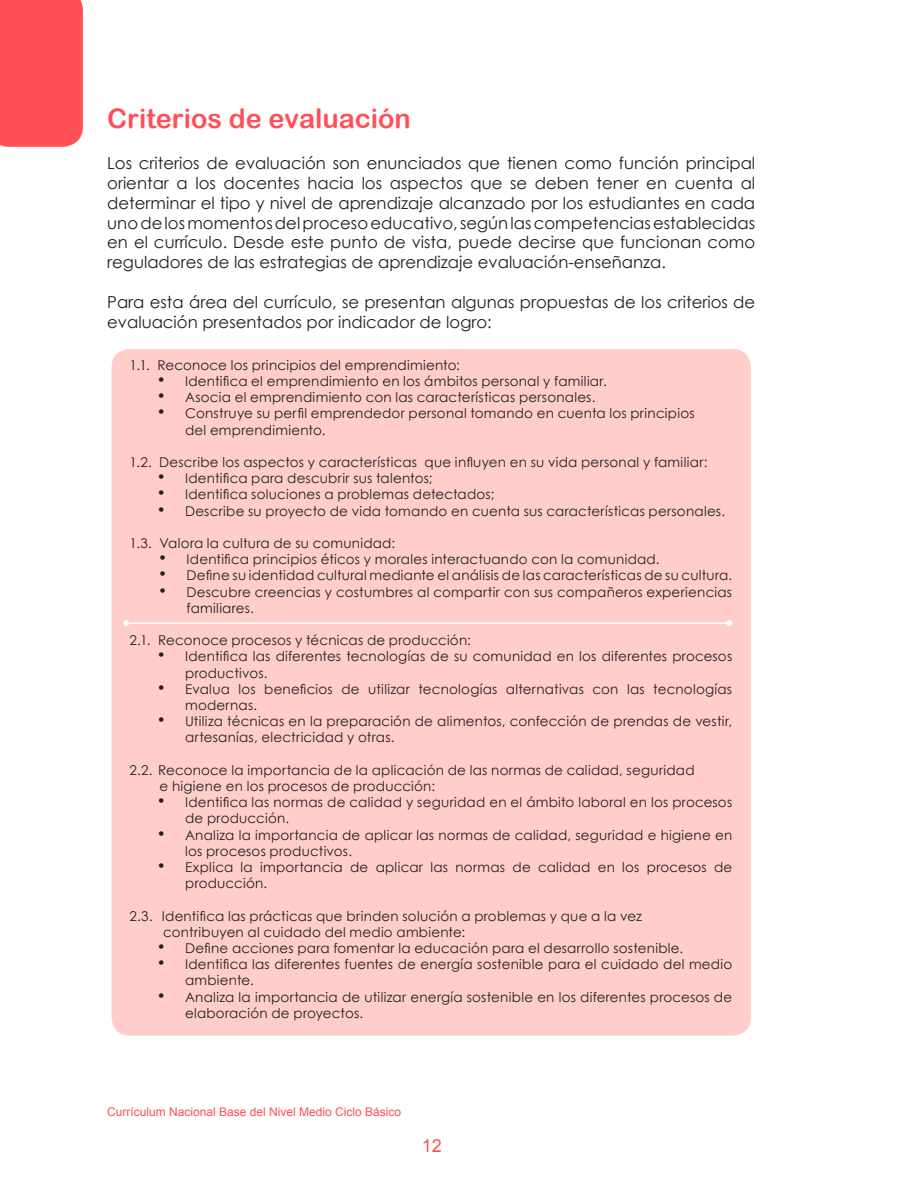
<style>
.page{position:relative;width:918px;height:1188px;background:#fff}
.page>*{position:absolute;margin:0;border:0;box-sizing:border-box;transform-origin:0 0}
.t1{font:27px "Arial Rounded MT Bold";color:#ff5057}
.t2{font:18px "Arial";color:#ff5057}
.bloques_de_texto{font:16.5px/19.8px "Century Gothic";color:#231f20;text-align:justify}
.bloques_de_texto-2{font:13.5px/16.2px "Century Gothic";letter-spacing:.015em;color:#231f20}
.t3{font:12px "Arial";color:#ff5057}
.s1{font-family:"Arial";font-size:18px}
</style>
<div class="page">
<div style="left:0;top:0;width:83px;height:147px;background:#ff5057"></div>
<div style="left:112px;top:349px;width:639px;height:687px;background:#ffceca;border-radius:18px"></div>
<hr style="left:126px;top:622px;width:603px;height:2px;background:#fff">
<svg style="left:123px;top:620px;width:6px;height:6px"></svg>
<svg style="left:726px;top:620px;width:6px;height:6px"></svg>
<p class="t1" style="left:107px;top:102px;width:305px">Criterios de evaluación</p>
<p class="bloques_de_texto" style="left:107px;top:153px;width:650px">Los criterios de evaluación son enunciados que tienen como función principal orientar a los docentes hacia los aspectos que se deben tener en cuenta al determinar el tipo y nivel de aprendizaje alcanzado por los estudiantes en cada uno de los momentos del proceso educativo, según las competencias establecidas en el currículo. Desde este punto de vista, puede decirse que funcionan como reguladores de las estrategias de aprendizaje evaluación-enseñanza.</p>
<p class="bloques_de_texto" style="left:107px;top:292px;width:650px">Para esta área del currículo, se presentan algunas propuestas de los criterios de evaluación presentados por indicador de logro:</p>
<p class="bloques_de_texto-2" style="left:130px;top:357px;width:332px">1.1. Reconoce los principios del emprendimiento:</p>
<p class="bloques_de_texto-2" style="left:158px;top:373px;width:450px"><span class="s1">•</span> Identifica el emprendimiento en los ámbitos personal y familiar.</p>
<p class="bloques_de_texto-2" style="left:158px;top:389px;width:439px"><span class="s1">•</span> Asocia el emprendimiento con las características personales.</p>
<p class="bloques_de_texto-2" style="left:185px;top:405px;width:511px;text-indent:-27px"><span class="s1">•</span> Construye su perfil emprendedor personal tomando en cuenta los principios del emprendimiento.</p>
<p class="bloques_de_texto-2" style="left:130px;top:454px;width:579px">1.2. Describe los aspectos y características que influyen en su vida personal y familiar:</p>
<p class="bloques_de_texto-2" style="left:158px;top:470px;width:276px"><span class="s1">•</span> Identifica para descubrir sus talentos;</p>
<p class="bloques_de_texto-2" style="left:158px;top:486px;width:338px"><span class="s1">•</span> Identifica soluciones a problemas detectados;</p>
<p class="bloques_de_texto-2" style="left:158px;top:503px;width:568px"><span class="s1">•</span> Describe su proyecto de vida tomando en cuenta sus características personales.</p>
<p class="bloques_de_texto-2" style="left:130px;top:535px;width:267px">1.3. Valora la cultura de su comunidad:</p>
<p class="bloques_de_texto-2" style="left:160px;top:551px;width:502px"><span class="s1">•</span> Identifica principios éticos y morales interactuando con la comunidad.</p>
<p class="bloques_de_texto-2" style="left:160px;top:567px;width:574px"><span class="s1">•</span> Define su identidad cultural mediante el análisis de las características de su cultura.</p>
<p class="bloques_de_texto-2" style="left:187px;top:584px;width:547px;text-indent:-27px"><span class="s1">•</span> Descubre creencias y costumbres al compartir con sus compañeros experiencias familiares.</p>
<p class="bloques_de_texto-2" style="left:130px;top:632px;width:343px">2.1. Reconoce procesos y técnicas de producción:</p>
<p class="bloques_de_texto-2" style="left:185px;top:648px;width:549px;text-indent:-27px"><span class="s1">•</span> Identifica las diferentes tecnologías de su comunidad en los diferentes procesos productivos.</p>
<p class="bloques_de_texto-2" style="left:185px;top:681px;width:549px;text-indent:-27px"><span class="s1">•</span> Evalua los beneficios de utilizar tecnologías alternativas con las tecnologías modernas.</p>
<p class="bloques_de_texto-2" style="left:185px;top:713px;width:549px;text-indent:-27px"><span class="s1">•</span> Utiliza técnicas en la preparación de alimentos, confección de prendas de vestir, artesanías, electricidad y otras.</p>
<p class="bloques_de_texto-2" style="left:130px;top:762px;width:567px">2.2. Reconoce la importancia de la aplicación de las normas de calidad, seguridad</p>
<p class="bloques_de_texto-2" style="left:160px;top:778px;width:277px">e higiene en los procesos de producción:</p>
<p class="bloques_de_texto-2" style="left:185px;top:794px;width:549px;text-indent:-27px"><span class="s1">•</span> Identifica las normas de calidad y seguridad en el ámbito laboral en los procesos de producción.</p>
<p class="bloques_de_texto-2" style="left:185px;top:827px;width:549px;text-indent:-27px"><span class="s1">•</span> Analiza la importancia de aplicar las normas de calidad, seguridad e higiene en los procesos productivos.</p>
<p class="bloques_de_texto-2" style="left:185px;top:859px;width:549px;text-indent:-27px"><span class="s1">•</span> Explica la importancia de aplicar las normas de calidad en los procesos de producción.</p>
<p class="bloques_de_texto-2" style="left:130px;top:908px;width:514px">2.3. Identifica las prácticas que brinden solución a problemas y que a la vez</p>
<p class="bloques_de_texto-2" style="left:163px;top:924px;width:303px">contribuyen al cuidado del medio ambiente:</p>
<p class="bloques_de_texto-2" style="left:158px;top:940px;width:527px"><span class="s1">•</span> Define acciones para fomentar la educación para el desarrollo sostenible.</p>
<p class="bloques_de_texto-2" style="left:185px;top:956px;width:549px;text-indent:-27px"><span class="s1">•</span> Identifica las diferentes fuentes de energía sostenible para el cuidado del medio ambiente.</p>
<p class="bloques_de_texto-2" style="left:185px;top:989px;width:549px;text-indent:-27px"><span class="s1">•</span> Analiza la importancia de utilizar energía sostenible en los diferentes procesos de elaboración de proyectos.</p>
<p class="t3" style="left:107px;top:1104px;width:296px">Currículum Nacional Base del Nivel Medio Ciclo Básico</p>
<h2 class="t2" style="left:422px;top:1134px;width:22px">12</h2>
</div>
